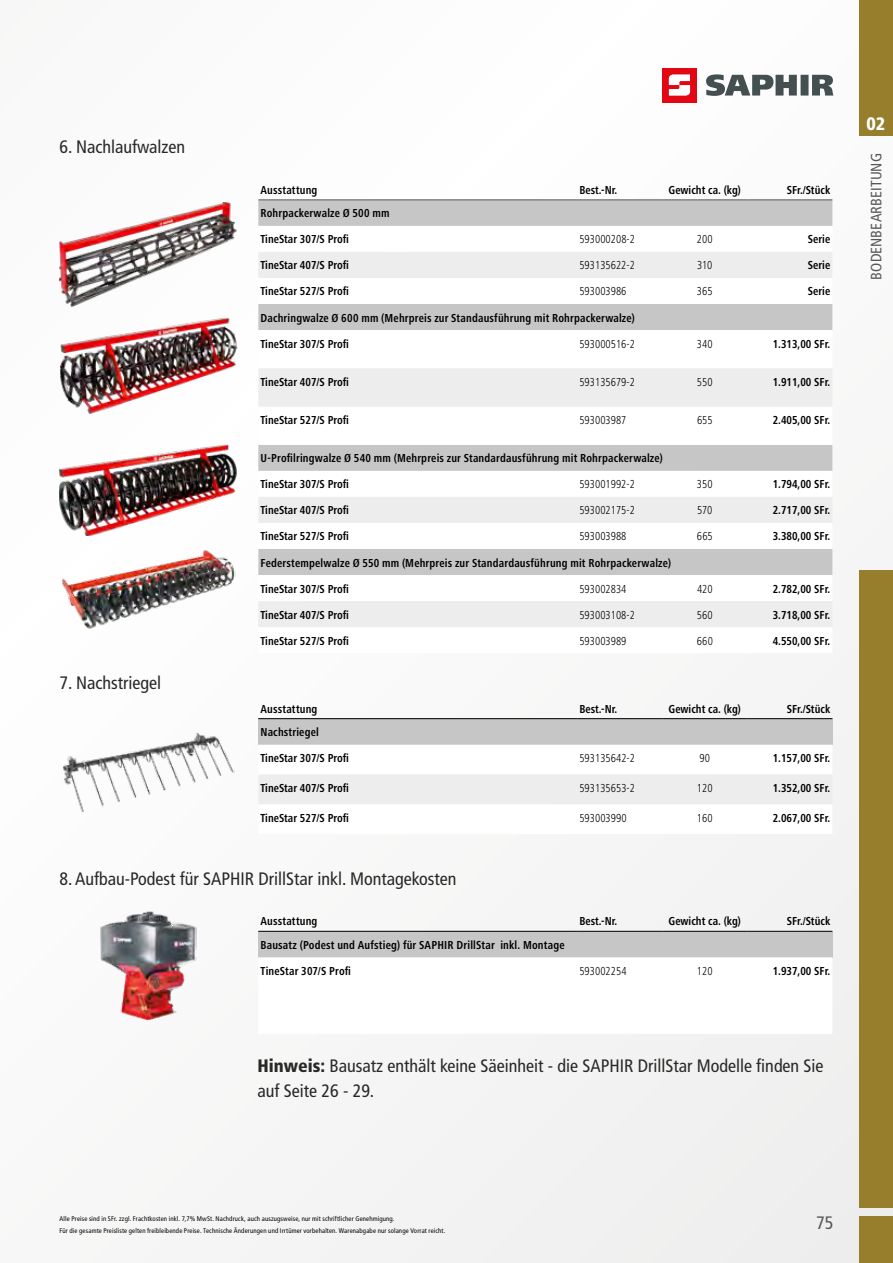
<style>
.page{position:relative;width:893px;height:1263px;background:#fafafa}
.page>*{position:absolute;margin:0;border:0;box-sizing:border-box;transform-origin:0 0}
.t1{font:condensed 18px/25.5px "Frutiger LTCE";color:#282827}
.t2{font:900 condensed 18px "Frutiger LTCE";color:#fff}
.t3{font:condensed 18px "Frutiger LTCE";color:#575756}
.t4{font:condensed 15px "Frutiger LTCE";letter-spacing:.005em;color:#575756}
.t5{font:700 condensed 12px/26.1px "Frutiger Next LTCE";color:#000;scale:.95 1}
.t6{font:300 condensed 12px "Frutiger Next LTCE";color:#000;scale:.95 1}
.t7{font:condensed 6.75px/12px "Frutiger LTCE";letter-spacing:.02em;color:#000}
.s1{font-weight:900}
</style>
<div class="page">
<div style="left:859px;top:570px;width:34px;height:638px;background:#967e2c"></div>
<div style="left:859px;top:1216px;width:34px;height:47px;background:#967e2c"></div>
<div style="left:859px;top:0;width:34px;height:136px;background:#967e2c"></div>
<svg style="left:706px;top:74px;width:127px;height:22px"></svg>
<div style="left:662px;top:68px;width:35px;height:34px;background:#e30613"></div>
<svg style="left:669px;top:74px;width:21px;height:22px"></svg>
<img style="left:60px;top:202px;width:176px;height:104px">
<img style="left:60px;top:318px;width:177px;height:95px">
<img style="left:60px;top:445px;width:176px;height:91px">
<img style="left:62px;top:550px;width:173px;height:79px">
<img style="left:63px;top:733px;width:171px;height:79px">
<img style="left:100px;top:911px;width:96px;height:109px">
<div style="left:258px;top:719px;width:574px;height:26px;background:#c6c6c6"></div>
<div style="left:259px;top:775px;width:573px;height:29px;background:#ededed"></div>
<hr style="left:258px;top:718px;width:319px;height:1px;background:#000">
<hr style="left:577px;top:718px;width:85px;height:1px;background:#000">
<hr style="left:662px;top:718px;width:85px;height:1px;background:#000">
<hr style="left:747px;top:718px;width:85px;height:1px;background:#000">
<div style="left:258px;top:931px;width:574px;height:26px;background:#c6c6c6"></div>
<svg style="left:258px;top:957px;width:574px;height:1px"></svg>
<hr style="left:258px;top:931px;width:319px;height:1px;background:#000">
<hr style="left:577px;top:931px;width:85px;height:1px;background:#000">
<hr style="left:662px;top:931px;width:85px;height:1px;background:#000">
<hr style="left:747px;top:931px;width:85px;height:1px;background:#000">
<svg style="left:258px;top:200px;width:574px;height:26px;fill:#c6c6c6"></svg>
<svg style="left:258px;top:252px;width:574px;height:375px"></svg>
<hr style="left:258px;top:199px;width:319px;height:1px;background:#575756">
<hr style="left:577px;top:199px;width:85px;height:1px;background:#575756">
<hr style="left:662px;top:199px;width:85px;height:1px;background:#575756">
<hr style="left:747px;top:199px;width:85px;height:1px;background:#575756">
<h1 class="t1" style="left:60px;top:134px;width:127px">6. Nachlaufwalzen</h1>
<h1 class="t1" style="left:60px;top:670px;width:103px">7. Nachstriegel</h1>
<p class="t5" style="left:260px;top:177px;width:62px">Ausstattung</p>
<p class="t5" style="left:579px;top:177px;width:41px">Best.-Nr.</p>
<p class="t5" style="left:669px;top:177px;width:78px">Gewicht ca. (kg)</p>
<p class="t5" style="left:787px;top:177px;width:47px">SFr./Stück</p>
<p class="t5" style="left:260px;top:200px;width:138px">Rohrpackerwalze Ø 500 mm<br>TineStar 307/S Profi</p>
<p class="t6" style="left:579px;top:233px;width:60px">593000208-2</p>
<p class="t6" style="left:697px;top:233px;width:18px">200</p>
<p class="t5" style="left:808px;top:226px;width:25px">Serie</p>
<p class="t5" style="left:260px;top:252px;width:95px">TineStar 407/S Profi</p>
<p class="t6" style="left:579px;top:259px;width:60px">593135622-2</p>
<p class="t6" style="left:697px;top:259px;width:17px">310</p>
<p class="t5" style="left:808px;top:252px;width:25px">Serie</p>
<p class="t5" style="left:260px;top:279px;width:95px">TineStar 527/S Profi</p>
<p class="t6" style="left:579px;top:285px;width:51px">593003986</p>
<p class="t6" style="left:697px;top:285px;width:18px">365</p>
<p class="t5" style="left:808px;top:279px;width:25px">Serie</p>
<p class="t5" style="left:260px;top:305px;width:396px">Dachringwalze Ø 600 mm (Mehrpreis zur Standausführung mit Rohrpackerwalze)<br>TineStar 307/S Profi</p>
<p class="t6" style="left:579px;top:337px;width:60px">593000516-2</p>
<p class="t6" style="left:697px;top:337px;width:18px">340</p>
<p class="t5" style="left:773px;top:331px;width:62px">1.313,00 SFr.</p>
<p class="t5" style="left:260px;top:369px;width:95px">TineStar 407/S Profi</p>
<p class="t6" style="left:579px;top:375px;width:60px">593135679-2</p>
<p class="t6" style="left:697px;top:375px;width:18px">550</p>
<p class="t5" style="left:773px;top:369px;width:62px">1.911,00 SFr.</p>
<p class="t5" style="left:260px;top:407px;width:95px">TineStar 527/S Profi</p>
<p class="t6" style="left:579px;top:413px;width:51px">593003987</p>
<p class="t6" style="left:697px;top:413px;width:18px">655</p>
<p class="t5" style="left:773px;top:407px;width:62px">2.405,00 SFr.</p>
<p class="t5" style="left:260px;top:445px;width:425px">U-Profilringwalze Ø 540 mm (Mehrpreis zur Standardausführung mit Rohrpackerwalze)<br>TineStar 307/S Profi</p>
<p class="t6" style="left:579px;top:478px;width:60px">593001992-2</p>
<p class="t6" style="left:697px;top:478px;width:18px">350</p>
<p class="t5" style="left:773px;top:471px;width:62px">1.794,00 SFr.</p>
<p class="t5" style="left:260px;top:497px;width:95px">TineStar 407/S Profi</p>
<p class="t6" style="left:579px;top:504px;width:60px">593002175-2</p>
<p class="t6" style="left:697px;top:504px;width:18px">570</p>
<p class="t5" style="left:773px;top:497px;width:62px">2.717,00 SFr.</p>
<p class="t5" style="left:260px;top:523px;width:95px">TineStar 527/S Profi</p>
<p class="t6" style="left:579px;top:530px;width:51px">593003988</p>
<p class="t6" style="left:697px;top:530px;width:18px">665</p>
<p class="t5" style="left:773px;top:523px;width:62px">3.380,00 SFr.</p>
<p class="t5" style="left:260px;top:549px;width:434px">Federstempelwalze Ø 550 mm (Mehrpreis zur Standardausführung mit Rohrpackerwalze)<br>TineStar 307/S Profi</p>
<p class="t6" style="left:579px;top:582px;width:51px">593002834</p>
<p class="t6" style="left:697px;top:582px;width:18px">420</p>
<p class="t5" style="left:773px;top:576px;width:62px">2.782,00 SFr.</p>
<p class="t5" style="left:260px;top:602px;width:95px">TineStar 407/S Profi</p>
<p class="t6" style="left:579px;top:608px;width:60px">593003108-2</p>
<p class="t6" style="left:697px;top:608px;width:18px">560</p>
<p class="t5" style="left:773px;top:602px;width:62px">3.718,00 SFr.</p>
<p class="t5" style="left:260px;top:628px;width:95px">TineStar 527/S Profi</p>
<p class="t6" style="left:579px;top:634px;width:51px">593003989</p>
<p class="t6" style="left:697px;top:634px;width:19px">660</p>
<p class="t5" style="left:773px;top:628px;width:62px">4.550,00 SFr.</p>
<p class="t5" style="left:260px;top:696px;width:62px">Ausstattung</p>
<p class="t5" style="left:579px;top:696px;width:41px">Best.-Nr.</p>
<p class="t5" style="left:669px;top:696px;width:78px">Gewicht ca. (kg)</p>
<p class="t5" style="left:787px;top:696px;width:47px">SFr./Stück</p>
<p class="t5" style="left:260px;top:719px;width:95px">Nachstriegel<br>TineStar 307/S Profi</p>
<p class="t6" style="left:579px;top:751px;width:60px">593135642-2</p>
<p class="t6" style="left:700px;top:751px;width:13px">90</p>
<p class="t5" style="left:773px;top:745px;width:62px">1.157,00 SFr.</p>
<p class="t5" style="left:260px;top:775px;width:95px">TineStar 407/S Profi</p>
<p class="t6" style="left:579px;top:781px;width:60px">593135653-2</p>
<p class="t6" style="left:697px;top:781px;width:18px">120</p>
<p class="t5" style="left:773px;top:775px;width:62px">1.352,00 SFr.</p>
<p class="t5" style="left:260px;top:805px;width:95px">TineStar 527/S Profi</p>
<p class="t6" style="left:579px;top:811px;width:51px">593003990</p>
<p class="t6" style="left:697px;top:811px;width:18px">160</p>
<p class="t5" style="left:773px;top:805px;width:62px">2.067,00 SFr.</p>
<h1 class="t1" style="left:60px;top:866px;width:398px">8. Aufbau-Podest für SAPHIR DrillStar inkl. Montagekosten</h1>
<p class="t5" style="left:260px;top:908px;width:62px">Ausstattung</p>
<p class="t5" style="left:579px;top:908px;width:41px">Best.-Nr.</p>
<p class="t5" style="left:669px;top:908px;width:78px">Gewicht ca. (kg)</p>
<p class="t5" style="left:787px;top:908px;width:47px">SFr./Stück</p>
<p class="t5" style="left:260px;top:932px;width:322px">Bausatz (Podest und Aufstieg) für SAPHIR DrillStar inkl. Montage<br>TineStar 307/S Profi</p>
<p class="t6" style="left:579px;top:964px;width:51px">593002254</p>
<p class="t6" style="left:697px;top:964px;width:18px">120</p>
<p class="t5" style="left:773px;top:958px;width:62px">1.937,00 SFr.</p>
<h1 class="t1" style="left:257px;top:1053px;width:568px"><span class="s1">Hinweis:</span> Bausatz enthält keine Säeinheit - die SAPHIR DrillStar Modelle finden Sie auf Seite 26 - 29.</h1>
<h1 class="t2" style="left:867px;top:113px;width:20px">02</h1>
<p class="t4" style="left:868px;top:280px;width:128px;rotate:-90deg">BODENBEARBEITUNG</p>
<p class="t7" style="left:60px;top:1213px;width:387px">Alle Preise sind in SFr. zzgl. Frachtkosten inkl. 7,7% MwSt. Nachdruck, auch auszugsweise, nur mit schriftlicher Genehmigung.<br>Für die gesamte Preisliste gelten freibleibende Preise. Technische Änderungen und Irrtümer vorbehalten. Warenabgabe nur solange Vorrat reicht.</p>
<h1 class="t3" style="left:816px;top:1212px;width:19px">75</h1>
</div>
